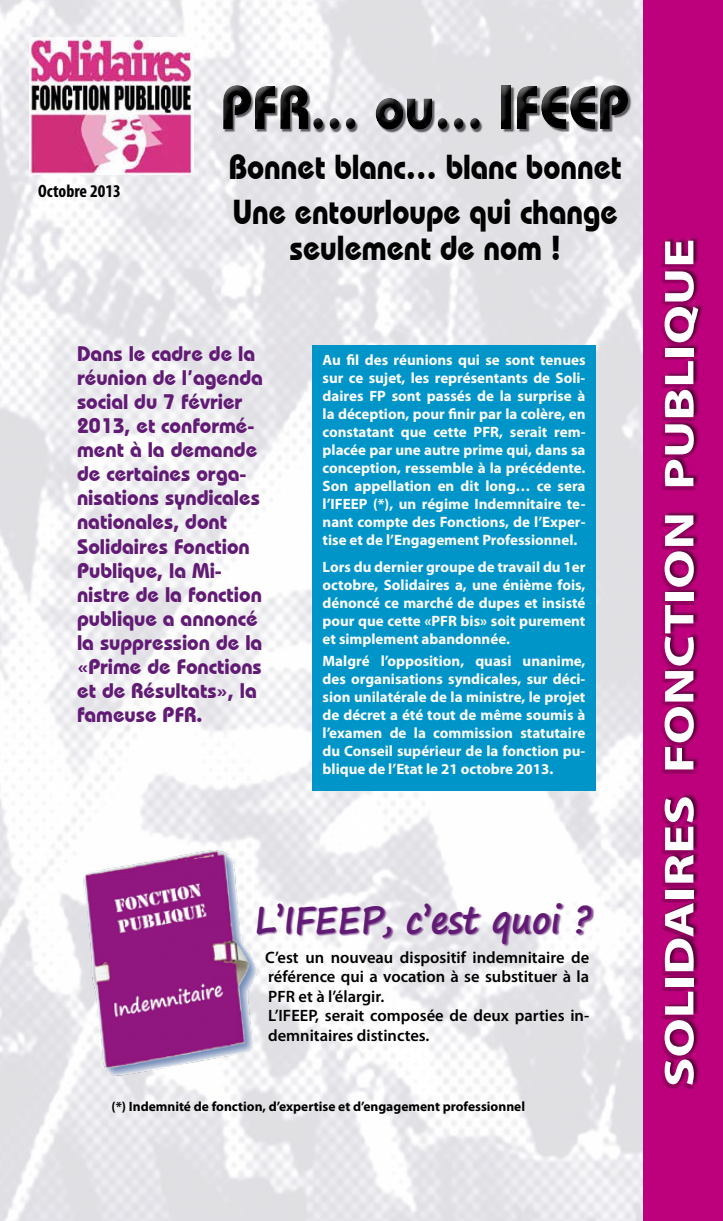
<style>
.page{position:relative;width:723px;height:1221px;background:#fff}
.page>*{position:absolute;margin:0;border:0;box-sizing:border-box;transform-origin:0 0}
.t1{font:700 61.5px "Bauhaus IT Cby BT";color:#000;scale:.9 1}
.t2{font:700 42px "Myriad Pro";color:#fff;scale:1.3 1}
.t3{font:700 37.5px "Segoe Print";color:#611b74;scale:.9 1}
.t4{font:700 34.5px/44.5px "Bauhaus IT Cby BT";color:#000;scale:.9 1}
.t5{font:700 21px/24px "Bauhaus IT Cby BT";color:#611b74}
.t6{font:700 condensed 18px "Myriad Pro";color:#000}
.t7{font:600 16.5px/19.5px "Myriad Pro";color:#000}
.t8{font:700 15px/18px "Myriad Pro";color:#fff;text-align:justify}
.t9{font:700 13.5px "Myriad Pro";color:#000}
.s1{font-size:54px}
</style>
<div class="page">
<div style="left:212px;top:74px;width:422px;height:62px;background:#fff;opacity:.5"></div>
<div style="left:214px;top:84px;width:425px;height:56px;background:#611b74;opacity:.75"></div>
<div style="left:643px;top:0;width:80px;height:1220px;background:#bd007b"></div>
<img style="left:30px;top:38px;width:163px;height:137px">
<div style="left:312px;top:345px;width:284px;height:446px;background:#0095c8"></div>
<img style="left:74px;top:846px;width:193px;height:233px">
<div style="left:256px;top:903px;width:338px;height:43px;background:#611b74;opacity:.74"></div>
<div style="left:660px;top:240px;width:42px;height:848px;background:#000;opacity:.95"></div>
<p class="t6" style="left:38px;top:180px;width:84px">Octobre 2013</p>
<h1 class="t1" style="left:221px;top:70px;width:455px">PFR<span class="s1">…</span> ou<span class="s1">…</span> IFEEP</h1>
<h3 class="t4" style="left:229px;top:145px;width:438px">Bonnet blanc… blanc bonnet<br>Une entourloupe qui change</h3>
<h3 class="t4" style="left:290px;top:225px;width:303px">seulement de nom !</h3>
<p class="t5" style="left:77px;top:342px;width:187px">Dans le cadre de la réunion de l’agenda social du 7 février<br>2013, et conformé&shy;ment à la demande de certaines orga&shy;nisations syndicales nationales, dont<br>Solidaires Fonction<br>Publique, la Mi&shy;nistre de la fonction publique a annoncé la suppression de la «Prime de Fonctions et de Résultats», la fameuse PFR.</p>
<p class="t8" style="left:322px;top:350px;width:264px">Au fil des réunions qui se sont tenues sur ce sujet, les représentants de Soli&shy;daires FP sont passés de la surprise à la déception, pour finir par la colère, en constatant que cette PFR, serait rem&shy;placée par une autre prime qui, dans sa conception, ressemble à la précédente.<br>Son appellation en dit long… ce sera l’IFEEP (*), un régime Indemnitaire te&shy;nant compte des Fonctions, de l’Exper&shy;tise et de l’Engagement Professionnel.</p>
<p class="t8" style="left:322px;top:557px;width:264px">Lors du dernier groupe de travail du 1er octobre, Solidaires a, une énième fois, dénoncé ce marché de dupes et insisté pour que cette «PFR bis» soit purement et simplement abandonnée.</p>
<p class="t8" style="left:322px;top:651px;width:264px">Malgré l’opposition, quasi unanime, des organisations syndicales, sur déci&shy;sion unilatérale de la ministre, le projet de décret a été tout de même soumis à l’examen de la commission statutaire du Conseil supérieur de la fonction pu&shy;blique de l’Etat le 21 octobre 2013.</p>
<h3 class="t3" style="left:255px;top:885px;width:375px">L’IFEEP, c’est quoi ?</h3>
<p class="t7" style="left:265px;top:947px;width:326px">C’est un nouveau dispositif indemnitaire de référence qui a vocation à se substituer à la PFR et à l’élargir.<br>L’IFEEP, serait composée de deux parties in&shy;demnitaires distinctes.</p>
<p class="t9" style="left:112px;top:1097px;width:415px">(*) Indemnité de fonction, d’expertise et d’engagement professionnel</p>
<h2 class="t2" style="left:652px;top:1086px;width:654px;rotate:-90deg">SOLIDAIRES FONCTION PUBLIQUE</h2>
</div>
